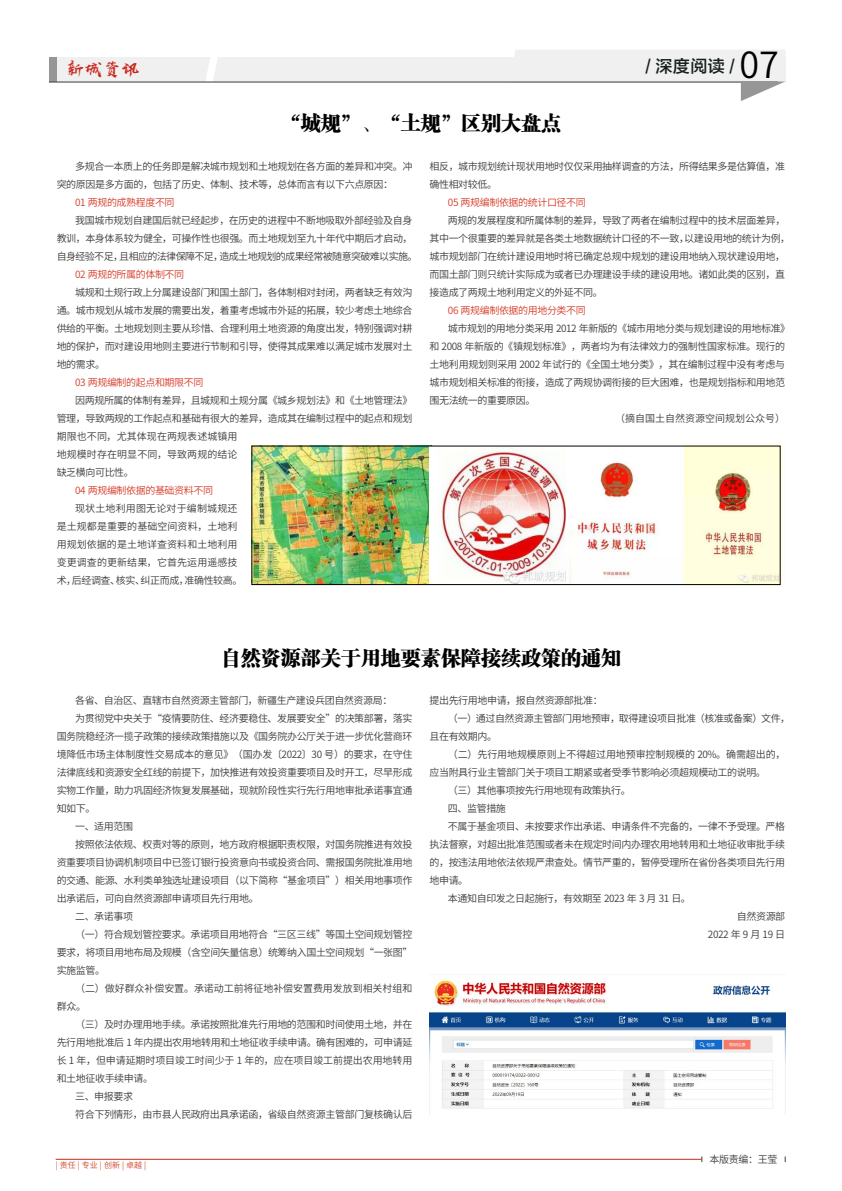
<style>
.page{position:relative;width:842px;height:1191px;background:#fff}
.page>*{position:absolute;margin:0;border:0;box-sizing:border-box;transform-origin:0 0}
.t1{font:20px "FZCSJW GB1 0";color:#000}
.t2{font:17px "FZLTZHJW GB1 0";color:#17201e}
.t3{font:17px "HY Shang Wei Shou Shu W";color:#c8281e}
.t4{font:10px/18px "Source Han Sans CN";letter-spacing:-.04em;color:#3e3a39}
.t5{font:10px "Source Han Sans CN";letter-spacing:-.01em;color:#3e3a39}
.t6{font:10px/18px "Source Han Sans CN";letter-spacing:.01em;color:#3e3a39}
.t7{font:10px "Source Han Sans CN";letter-spacing:-.04em;color:#d43926}
.t8{font:10px "Source Han Sans CN";letter-spacing:-.02em;color:#3e3a39}
.t9{font:10px "Source Han Sans CN";color:#3e3a39}
.t10{font:10px "Source Han Sans CN";letter-spacing:.21em;color:#3e3a39}
.t11{font:8px "Source Han Sans CN";color:#ce4628}
.s1{font-family:"Source Han Sans CN";font-size:36px;color:#000}
</style>
<div class="page">
<div style="left:57px;top:57px;width:728px;height:25px;background:#f0f0f0"></div>
<div style="left:49px;top:57px;width:8px;height:25px;background:#969696"></div>
<svg style="left:205px;top:57px;width:13px;height:25px"></svg>
<hr style="left:56px;top:1158px;width:645px;height:1px;background:#c92a1d">
<hr style="left:49px;top:82px;width:729px;height:1px;background:#3e3a39">
<svg style="left:509px;top:50px;width:276px;height:51px"></svg>
<img style="left:429px;top:980px;width:356px;height:134px">
<img style="left:254px;top:448px;width:312px;height:135px">
<img style="left:566px;top:443px;width:217px;height:144px">
<div style="left:430px;top:446px;width:7px;height:140px;background:#fff"></div>
<div style="left:252px;top:446px;width:528px;height:139px;border:1px solid #000"></div>
<h2 class="t3" style="left:67px;top:58px;width:73px">新城资讯</h2>
<h1 class="t1" style="left:281px;top:112px;width:281px">“城规”、“土规”区别大盘点</h1>
<h2 class="t2" style="left:646px;top:56px;width:135px">/ 深度阅读 / <span class="s1">07</span></h2>
<p class="t4" style="left:57px;top:157px;width:357px;text-indent:18px">多规合一本质上的任务即是解决城市规划和土地规划在各方面的差异和冲突。冲突的原因是多方面的，包括了历史、体制、技术等，总体而言有以下六点原因：</p>
<p class="t7" style="left:75px;top:196px;width:101px">01 两规的成熟程度不同</p>
<p class="t4" style="left:57px;top:211px;width:362px;text-indent:18px">我国城市规划自建国后就已经起步，在历史的进程中不断地吸取外部经验及自身教训，本身体系较为健全，可操作性也很强。而土地规划至九十年代中期后才启动，自身经验不足，且相应的法律保障不足，造成土地规划的成果经常被随意突破难以实施。</p>
<p class="t7" style="left:75px;top:268px;width:111px">02 两规的所属的体制不同</p>
<p class="t4" style="left:57px;top:283px;width:357px;text-align:justify;text-indent:18px">城规和土规行政上分属建设部门和国土部门，各体制相对封闭，两者缺乏有效沟通。城市规划从城市发展的需要出发，着重考虑城市外延的拓展，较少考虑土地综合供给的平衡。土地规划则主要从珍惜、合理利用土地资源的角度出发，特别强调对耕地的保护，而对建设用地则主要进行节制和引导，使得其成果难以满足城市发展对土地的需求。</p>
<p class="t7" style="left:75px;top:376px;width:130px">03 两规编制的起点和期限不同</p>
<p class="t4" style="left:57px;top:391px;width:357px;text-indent:18px">因两规所属的体制有差异，且城规和土规分属《城乡规划法》和《土地管理法》管理，导致两规的工作起点和基础有很大的差异，造成其在编制过程中的起点和规划期限也不同，尤其体现在两规表述城镇用<br>地规模时存在明显不同，导致两规的结论<br>缺乏横向可比性。</p>
<p class="t7" style="left:75px;top:484px;width:139px">04 两规编制依据的基础资料不同</p>
<p class="t6" style="left:57px;top:499px;width:187px;text-indent:18px">现状土地利用图无论对于编制城规还是土规都是重要的基础空间资料，土地利用规划依据的是土地详查资料和土地利用变更调查的更新结果，它首先运用遥感技术，后经调查、核实、纠正而成，准确性较高。</p>
<p class="t4" style="left:429px;top:157px;width:357px">相反，城市规划统计现状用地时仅仅采用抽样调查的方法，所得结果多是估算值，准确性相对较低。</p>
<p class="t7" style="left:448px;top:196px;width:139px">05 两规编制依据的统计口径不同</p>
<p class="t4" style="left:429px;top:211px;width:362px;text-indent:18px">两规的发展程度和所属体制的差异，导致了两者在编制过程中的技术层面差异，其中一个很重要的差异就是各类土地数据统计口径的不一致，以建设用地的统计为例，城市规划部门在统计建设用地时将已确定总规中规划的建设用地纳入现状建设用地，而国土部门则只统计实际成为或者已办理建设手续的建设用地。诸如此类的区别，直接造成了两规土地利用定义的外延不同。</p>
<p class="t7" style="left:448px;top:304px;width:139px">06 两规编制依据的用地分类不同</p>
<p class="t4" style="left:448px;top:319px;width:344px">城市规划的用地分类采用 2012 年新版的《城市用地分类与规划建设的用地标准》</p>
<p class="t4" style="left:429px;top:337px;width:357px">和 2008 年新版的《镇规划标准》，两者均为有法律效力的强制性国家标准。现行的</p>
<p class="t4" style="left:429px;top:355px;width:357px">土地利用规划则采用 2002 年试行的《全国土地分类》，其在编制过程中没有考虑与</p>
<p class="t4" style="left:429px;top:373px;width:357px">城市规划相关标准的衔接，造成了两规协调衔接的巨大困难，也是规划指标和用地范</p>
<p class="t4" style="left:429px;top:391px;width:107px">围无法统一的重要原因。</p>
<p class="t9" style="left:615px;top:412px;width:171px">（摘自国土自然资源空间规划公众号）</p>
<h1 class="t1" style="left:221px;top:646px;width:401px">自然资源部关于用地要素保障接续政策的通知</h1>
<p class="t4" style="left:75px;top:691px;width:319px">各省、自治区、直辖市自然资源主管部门，新疆生产建设兵团自然资源局：</p>
<p class="t4" style="left:75px;top:709px;width:339px">为贯彻党中央关于“疫情要防住、经济要稳住、发展要安全”的决策部署，落实</p>
<p class="t4" style="left:57px;top:727px;width:357px">国务院稳经济一揽子政策的接续政策措施以及《国务院办公厅关于进一步优化营商环</p>
<p class="t8" style="left:57px;top:748px;width:357px">境降低市场主体制度性交易成本的意见》（国办发〔2022〕30 号）的要求，在守住</p>
<p class="t4" style="left:57px;top:763px;width:357px">法律底线和资源安全红线的前提下，加快推进有效投资重要项目及时开工，尽早形成</p>
<p class="t4" style="left:57px;top:781px;width:357px">实物工作量，助力巩固经济恢复发展基础，现就阶段性实行先行用地审批承诺事宜通</p>
<p class="t4" style="left:57px;top:799px;width:40px">知如下。</p>
<p class="t4" style="left:75px;top:817px;width:59px">一、适用范围</p>
<p class="t4" style="left:75px;top:835px;width:339px">按照依法依规、权责对等的原则，地方政府根据职责权限，对国务院推进有效投</p>
<p class="t4" style="left:57px;top:853px;width:357px">资重要项目协调机制项目中已签订银行投资意向书或投资合同、需报国务院批准用地</p>
<p class="t4" style="left:57px;top:871px;width:357px">的交通、能源、水利类单独选址建设项目（以下简称“基金项目”）相关用地事项作</p>
<p class="t4" style="left:57px;top:889px;width:203px">出承诺后，可向自然资源部申请项目先行用地。</p>
<p class="t4" style="left:75px;top:907px;width:59px">二、承诺事项</p>
<p class="t4" style="left:75px;top:925px;width:339px">（一）符合规划管控要求。承诺项目用地符合“三区三线”等国土空间规划管控</p>
<p class="t4" style="left:57px;top:943px;width:357px">要求，将项目用地布局及规模（含空间矢量信息）统筹纳入国土空间规划“一张图”</p>
<p class="t4" style="left:57px;top:961px;width:50px">实施监管。</p>
<p class="t5" style="left:75px;top:982px;width:339px">（二）做好群众补偿安置。承诺动工前将征地补偿安置费用发放到相关村组和</p>
<p class="t4" style="left:57px;top:997px;width:31px">群众。</p>
<p class="t4" style="left:75px;top:1015px;width:339px">（三）及时办理用地手续。承诺按照批准先行用地的范围和时间使用土地，并在</p>
<p class="t4" style="left:57px;top:1033px;width:357px">先行用地批准后 1 年内提出农用地转用和土地征收手续申请。确有困难的，可申请延</p>
<p class="t5" style="left:57px;top:1054px;width:357px">长 1 年，但申请延期时项目竣工时间少于 1 年的，应在项目竣工前提出农用地转用</p>
<p class="t4" style="left:57px;top:1069px;width:98px">和土地征收手续申请。</p>
<p class="t4" style="left:75px;top:1087px;width:59px">三、申报要求</p>
<p class="t4" style="left:75px;top:1105px;width:339px">符合下列情形，由市县人民政府出具承诺函，省级自然资源主管部门复核确认后</p>
<p class="t11" style="left:56px;top:1160px;width:92px">|责任|专业|创新|卓越|</p>
<p class="t4" style="left:429px;top:691px;width:175px">提出先行用地申请，报自然资源部批准：</p>
<p class="t4" style="left:448px;top:709px;width:344px">（一）通过自然资源主管部门用地预审，取得建设项目批准（核准或备案）文件，</p>
<p class="t4" style="left:429px;top:727px;width:69px">且在有效期内。</p>
<p class="t5" style="left:448px;top:748px;width:339px">（二）先行用地规模原则上不得超过用地预审控制规模的 20%。确需超出的，</p>
<p class="t4" style="left:429px;top:763px;width:338px">应当附具行业主管部门关于项目工期紧或者受季节影响必须超规模动工的说明。</p>
<p class="t4" style="left:448px;top:781px;width:184px">（三）其他事项按先行用地现有政策执行。</p>
<p class="t4" style="left:448px;top:799px;width:59px">四、监管措施</p>
<p class="t4" style="left:448px;top:817px;width:339px">不属于基金项目、未按要求作出承诺、申请条件不完备的，一律不予受理。严格</p>
<p class="t4" style="left:429px;top:835px;width:357px">执法督察，对超出批准范围或者未在规定时间内办理农用地转用和土地征收审批手续</p>
<p class="t4" style="left:429px;top:853px;width:357px">的，按违法用地依法依规严肃查处。情节严重的，暂停受理所在省份各类项目先行用</p>
<p class="t4" style="left:429px;top:871px;width:40px">地申请。</p>
<p class="t4" style="left:448px;top:889px;width:245px">本通知自印发之日起施行，有效期至 2023 年 3 月 31 日。</p>
<p class="t4" style="left:737px;top:907px;width:50px">自然资源部</p>
<p class="t10" style="left:708px;top:928px;width:79px">2022年9月19日</p>
<p class="t4" style="left:709px;top:1150px;width:69px">本版责编：王莹</p>
</div>
